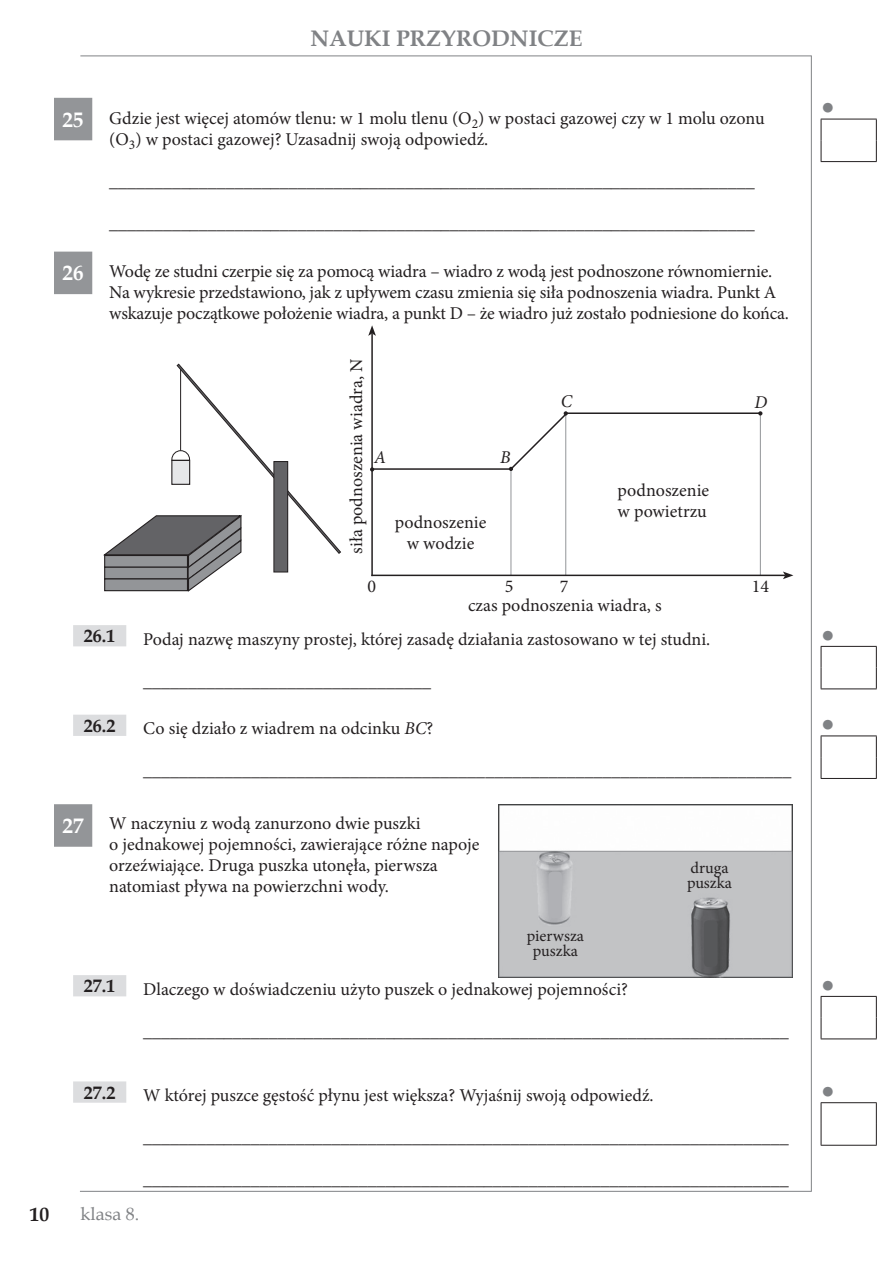
<style>
.page{position:relative;width:893px;height:1263px;background:#fff}
.page>*{position:absolute;margin:0;border:0;box-sizing:border-box;transform-origin:0 0}
.t1{font:700 22.5px "Book Antiqua";color:#808285}
.t2{font:22.5px "Arial";color:#808285}
.t3{font:700 19.5px "Book Antiqua";color:#231f20}
.t4{font:18px/21px "Minion Pro";color:#231f20}
.t5{font:700 18px "Book Antiqua";color:#231f20}
.t6{font:18px "Book Antiqua";color:#808285}
.t7{font:italic 18px "Minion Pro";color:#231f20}
.t8{font:16.35px/15px "Minion Pro";color:#231f20}
.s1{font-family:"Book Antiqua";font-weight:700;font-size:21px;color:#fff}
.s2{font-style:italic}
</style>
<div class="page">
<hr style="left:80px;top:56px;width:731px;height:1px;background:#808285">
<hr style="left:811px;top:56px;width:1px;height:1136px;background:#808285">
<hr style="left:80px;top:1191px;width:731px;height:1px;background:#808285">
<hr style="left:821px;top:119px;width:56px;height:1px;background:#231f20">
<svg style="left:821px;top:119px;width:1px;height:42px"></svg>
<svg style="left:876px;top:119px;width:1px;height:42px"></svg>
<hr style="left:821px;top:161px;width:56px;height:1px;background:#231f20">
<hr style="left:821px;top:646px;width:56px;height:1px;background:#231f20">
<svg style="left:821px;top:647px;width:1px;height:41px"></svg>
<svg style="left:876px;top:647px;width:1px;height:41px"></svg>
<hr style="left:821px;top:688px;width:56px;height:1px;background:#231f20">
<hr style="left:821px;top:735px;width:56px;height:1px;background:#231f20">
<svg style="left:821px;top:736px;width:1px;height:42px"></svg>
<svg style="left:876px;top:736px;width:1px;height:42px"></svg>
<hr style="left:821px;top:778px;width:56px;height:1px;background:#231f20">
<hr style="left:821px;top:996px;width:56px;height:1px;background:#231f20">
<svg style="left:821px;top:997px;width:1px;height:41px"></svg>
<svg style="left:876px;top:997px;width:1px;height:41px"></svg>
<hr style="left:821px;top:1038px;width:56px;height:1px;background:#231f20">
<hr style="left:821px;top:1102px;width:56px;height:1px;background:#231f20">
<svg style="left:821px;top:1103px;width:1px;height:42px"></svg>
<svg style="left:876px;top:1103px;width:1px;height:42px"></svg>
<hr style="left:821px;top:1145px;width:56px;height:1px;background:#231f20">
<hr style="left:511px;top:469px;width:1px;height:106px;background:#939598">
<hr style="left:565px;top:413px;width:1px;height:162px;background:#939598">
<hr style="left:760px;top:413px;width:1px;height:162px;background:#939598">
<svg style="left:54px;top:98px;width:287px;height:1005px"></svg>
<div style="left:274px;top:462px;width:14px;height:110px;background:#636366"></div>
<div style="left:274px;top:461px;width:14px;height:111px;border:1px solid #231f20"></div>
<hr style="left:371px;top:333px;width:2px;height:243px;background:#231f20">
<svg style="left:368px;top:325px;width:8px;height:11px"></svg>
<hr style="left:371px;top:575px;width:414px;height:1px;background:#231f20">
<svg style="left:783px;top:571px;width:10px;height:8px"></svg>
<hr style="left:372px;top:468px;width:139px;height:2px;background:#231f20">
<svg style="left:509px;top:411px;width:59px;height:60px"></svg>
<hr style="left:567px;top:412px;width:194px;height:2px;background:#231f20">
<img style="left:498px;top:804px;width:294px;height:173px">
<div style="left:704px;top:920px;width:14px;height:47px;background:#57585a;border-radius:4px"></div>
<div style="left:548px;top:871px;width:14px;height:47px;background:#b0b1b5;border-radius:4px"></div>
<p class="t1" style="left:311px;top:23px;width:273px">NAUKI PRZYRODNICZE</p>
<p class="t4" style="left:109px;top:107px;width:657px;text-indent:-47px"><span class="s1">25</span> Gdzie jest więcej atomów tlenu: w 1 molu tlenu (O<sub>2</sub>) w postaci gazowej czy w 1 molu ozonu (O<sub>3</sub>) w postaci gazowej? Uzasadnij swoją odpowiedź.</p>
<p class="t4" style="left:109px;top:171px;width:647px">________________________________________________________________________</p>
<p class="t4" style="left:109px;top:213px;width:647px">________________________________________________________________________</p>
<p class="t4" style="left:109px;top:261px;width:681px;text-indent:-47px"><span class="s1">26</span> Wodę ze studni czerpie się za pomocą wiadra – wiadro z wodą jest podnoszone równomiernie.<br>Na wykresie przedstawiono, jak z upływem czasu zmienia się siła podnoszenia wiadra. Punkt A wskazuje początkowe położenie wiadra, a punkt D – że wiadro już zostało podniesione do końca.</p>
<p class="t4" style="left:346px;top:554px;width:197px;rotate:-90deg">siła podnoszenia wiadra, N</p>
<p class="t7" style="left:374px;top:445px;width:13px">A</p>
<p class="t7" style="left:500px;top:445px;width:12px">B</p>
<p class="t4" style="left:395px;top:512px;width:93px;text-align:center">podnoszenie w wodzie</p>
<p class="t7" style="left:561px;top:389px;width:13px">C</p>
<p class="t7" style="left:754px;top:389px;width:14px">D</p>
<p class="t4" style="left:618px;top:480px;width:93px">podnoszenie w powietrzu</p>
<p class="t4" style="left:367px;top:576px;width:10px">0</p>
<p class="t4" style="left:505px;top:576px;width:10px">5</p>
<p class="t4" style="left:560px;top:576px;width:10px">7</p>
<p class="t4" style="left:752px;top:576px;width:19px">14</p>
<p class="t4" style="left:468px;top:595px;width:195px">czas podnoszenia wiadra, s</p>
<p class="t5" style="left:84px;top:624px;width:33px">26.1</p>
<p class="t4" style="left:143px;top:628px;width:568px">Podaj nazwę maszyny prostej, której zasadę działania zastosowano w tej studni.</p>
<p class="t4" style="left:143px;top:671px;width:289px">________________________________</p>
<p class="t5" style="left:84px;top:713px;width:33px">26.2</p>
<p class="t4" style="left:143px;top:718px;width:292px">Co się działo z wiadrem na odcinku <span class="s2">BC</span>?</p>
<p class="t4" style="left:143px;top:760px;width:649px">________________________________________________________________________</p>
<p class="t4" style="left:63px;top:813px;width:359px"><span class="s1">27</span> W naczyniu z wodą zanurzono dwie puszki</p>
<p class="t4" style="left:109px;top:834px;width:372px">o jednakowej pojemności, zawierające różne napoje orzeźwiające. Druga puszka utonęła, pierwsza natomiast pływa na powierzchni wody.</p>
<p class="t8" style="left:527px;top:928px;width:59px;text-align:center">pierwsza puszka</p>
<p class="t8" style="left:687px;top:860px;width:47px">druga puszka</p>
<p class="t5" style="left:84px;top:974px;width:33px">27.1</p>
<p class="t4" style="left:143px;top:978px;width:486px">Dlaczego w doświadczeniu użyto puszek o jednakowej pojemności?</p>
<p class="t4" style="left:143px;top:1021px;width:647px">________________________________________________________________________</p>
<p class="t5" style="left:84px;top:1080px;width:33px">27.2</p>
<p class="t4" style="left:143px;top:1085px;width:512px">W której puszce gęstość płynu jest większa? Wyjaśnij swoją odpowiedź.</p>
<p class="t4" style="left:143px;top:1127px;width:647px">________________________________________________________________________</p>
<p class="t4" style="left:143px;top:1169px;width:647px">________________________________________________________________________</p>
<p class="t3" style="left:30px;top:1201px;width:21px">10</p>
<p class="t6" style="left:81px;top:1201px;width:60px">klasa 8.</p>
<p class="t2" style="left:821px;top:92px;width:15px">●</p>
<p class="t2" style="left:821px;top:619px;width:15px">●</p>
<p class="t2" style="left:821px;top:708px;width:15px">●</p>
<p class="t2" style="left:821px;top:969px;width:15px">●</p>
<p class="t2" style="left:821px;top:1075px;width:15px">●</p>
</div>
